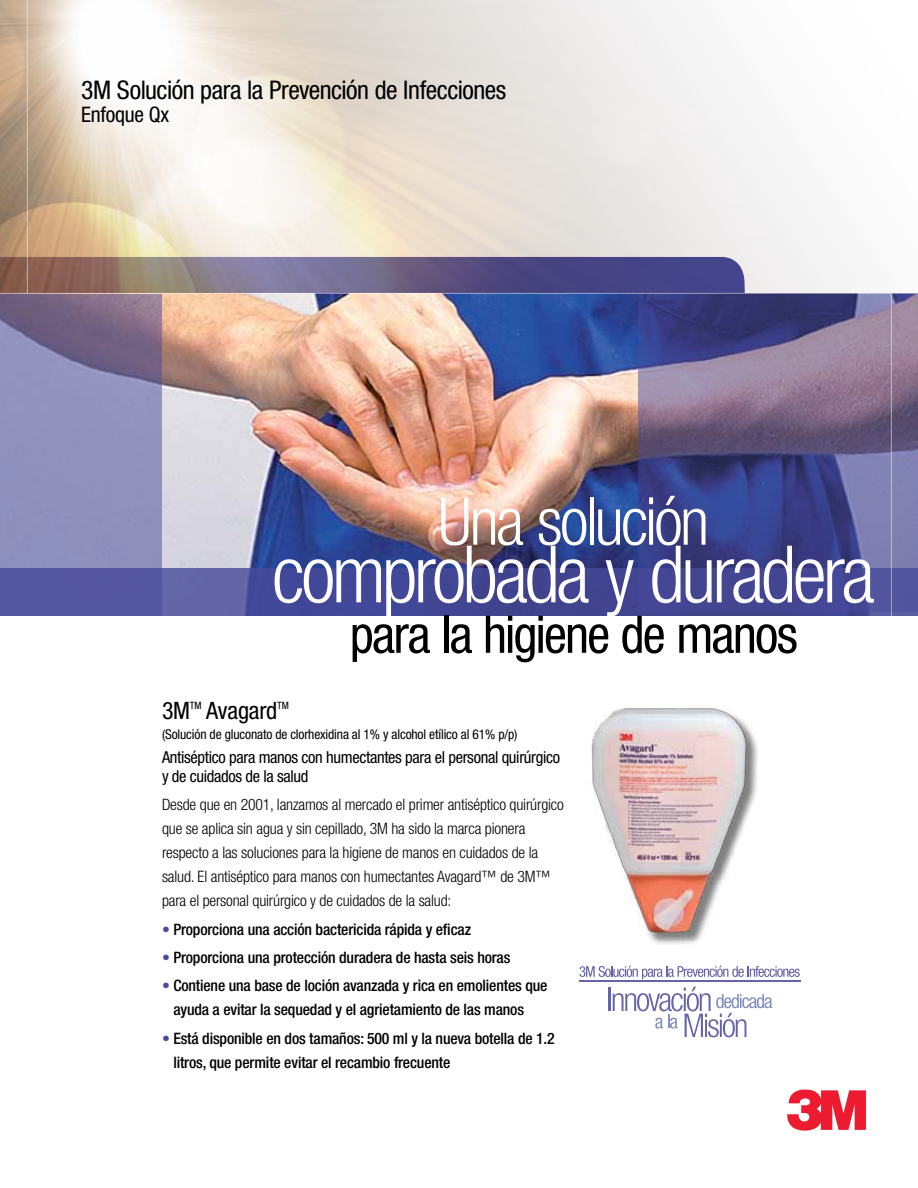
<style>
.page{position:relative;width:918px;height:1188px;background:#fff}
.page>*{position:absolute;margin:0;border:0;box-sizing:border-box;transform-origin:0 0}
.t1{font:300 condensed 79.2px "Helvetica Neue LT Std";letter-spacing:-.045em;color:#fff}
.t2{font:300 condensed 66.3px "Helvetica Neue LT Std";letter-spacing:-.04em;color:#fff}
.t3{font:condensed 51.9px "Helvetica Neue LT Std";letter-spacing:-.035em;color:#000}
.t4{font:condensed 25.8px "Helvetica Neue LT Std";letter-spacing:-.02em;color:#000}
.t5{font:condensed 24px "Helvetica Neue LT Std";letter-spacing:-.01em;color:#000}
.t6{font:condensed 21.45px "Helvetica Neue LT Std";letter-spacing:-.01em;color:#000}
.t7{font:condensed 16.5px/19.5px "Helvetica Neue LT Std";letter-spacing:-.02em;color:#000}
.t8{font:500 condensed 15.75px/24px "Helvetica Neue LT Std";letter-spacing:-.01em;color:#000}
.t9{font:300 condensed 15.75px/24px "Helvetica Neue LT Std";letter-spacing:-.01em;color:#000}
.t10{font:condensed 13.5px "Helvetica Neue LT Std";letter-spacing:-.01em;color:#000}
.t11{font:condensed 10.2px "Helvetica Neue LT Std";color:#000}
.s1{color:#484a9a}
</style>
<div class="page">
<img style="left:0;top:0;width:855px;height:554px">
<svg style="left:162px;top:294px;width:476px;height:27px;background:#a39dae"></svg>
<hr style="left:27px;top:0;width:1px;height:630px;background:#fff">
<svg style="left:162px;top:554px;width:476px;height:14px;background:#4f5990"></svg>
<hr style="left:0;top:321px;width:918px;height:1px;background:#fff">
<svg style="left:0;top:294px;width:162px;height:274px;background:#8a86af"></svg>
<svg style="left:638px;top:294px;width:280px;height:274px;background:#5f5a8b"></svg>
<svg style="left:787px;top:1090px;width:79px;height:41px"></svg>
<hr style="left:0;top:293px;width:918px;height:1px;background:#fff">
<svg style="left:0;top:568px;width:918px;height:48px;background:#494c98"></svg>
<hr style="left:891px;top:294px;width:1px;height:322px;background:#fff">
<img style="left:591px;top:708px;width:167px;height:236px">
<hr style="left:609px;top:988px;width:2px;height:23px;background:#6563a9">
<svg style="left:613px;top:987px;width:159px;height:50px"></svg>
<svg style="left:579px;top:966px;width:221px;height:13px"></svg>
<hr style="left:579px;top:981px;width:221px;height:1px;background:#6563a9">
<h3 class="t4" style="left:81px;top:75px;width:427px">3M Solución para la Prevención de Infecciones</h3>
<h3 class="t6" style="left:81px;top:102px;width:90px">Enfoque Qx</h3>
<h2 class="t2" style="left:438px;top:483px;width:273px">Una solución</h2>
<h1 class="t1" style="left:272px;top:529px;width:605px">comprobada y duradera</h1>
<h3 class="t3" style="left:350px;top:604px;width:450px">para la higiene de manos</h3>
<h3 class="t5" style="left:162px;top:697px;width:30px">3M</h3>
<p class="t11" style="left:190px;top:700px;width:13px">TM</p>
<h3 class="t5" style="left:206px;top:697px;width:73px">Avagard</h3>
<p class="t11" style="left:277px;top:700px;width:13px">TM</p>
<p class="t10" style="left:162px;top:726px;width:357px">(Solución de gluconato de clorhexidina al 1% y alcohol etílico al 61% p/p)</p>
<p class="t7" style="left:162px;top:747px;width:400px">Antiséptico para manos con humectantes para el personal quirúrgico y de cuidados de la salud</p>
<p class="t9" style="left:162px;top:793px;width:403px">Desde que en 2001, lanzamos al mercado el primer antiséptico quirúrgico que se aplica sin agua y sin cepillado, 3M ha sido la marca pionera respecto a las soluciones para la higiene de manos en cuidados de la salud. El antiséptico para manos con humectantes Avagard™ de 3M™ para el personal quirúrgico y de cuidados de la salud:</p>
<p class="t8" style="left:162px;top:917px;width:311px"><span class="s1">•</span> Proporciona una acción bactericida rápida y eficaz</p>
<p class="t8" style="left:162px;top:945px;width:350px"><span class="s1">•</span> Proporciona una protección duradera de hasta seis horas</p>
<p class="t8" style="left:173px;top:974px;width:376px;text-indent:-11px"><span class="s1">•</span> Contiene una base de loción avanzada y rica en emolientes que ayuda a evitar la sequedad y el agrietamiento de las manos</p>
<p class="t8" style="left:173px;top:1026px;width:383px;text-indent:-11px"><span class="s1">•</span> Está disponible en dos tamaños: 500 ml y la nueva botella de 1.2 litros, que permite evitar el recambio frecuente</p>
</div>
